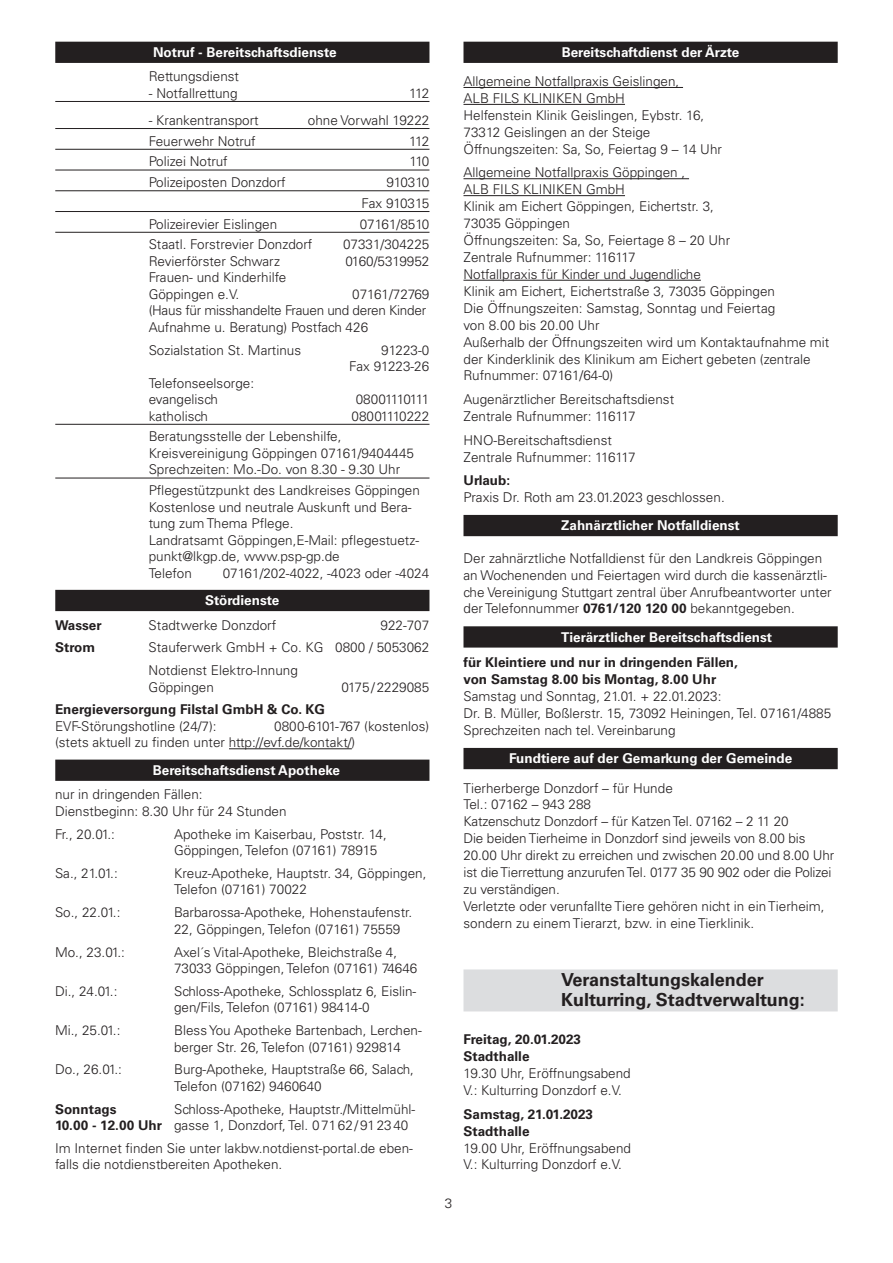
<style>
.page{position:relative;width:893px;height:1263px;background:#fff}
.page>*{position:absolute;margin:0;border:0;box-sizing:border-box;transform-origin:0 0}
.t1{font:700 18px/20.2px "Univers";color:#231f20}
.t2{font:300 13.5px/17px "Univers LT Std";color:#231f20}
.t3{font:700 13.5px "Univers LT Std";color:#fff}
.t4{font:700 13.5px/17px "Univers LT Std";color:#231f20}
.t5{font:300 13.5px/16.5px "Univers LT Std";letter-spacing:-.02em;color:#231f20}
.t6{font:700 13.5px/17px "Univers";color:#231f20}
.t7{font:300 13.5px "Univers LT Std";letter-spacing:-.075em;color:#231f20}
.t8{font:300 13.5px "Univers";color:#231f20}
.s1{font-weight:700}
</style>
<div class="page">
<div style="left:55px;top:42px;width:374px;height:21px;background:#231f20"></div>
<hr style="left:55px;top:101px;width:374px;height:1px;background:#231f20">
<hr style="left:55px;top:128px;width:374px;height:1px;background:#231f20">
<hr style="left:55px;top:149px;width:374px;height:1px;background:#231f20">
<hr style="left:55px;top:170px;width:374px;height:1px;background:#231f20">
<hr style="left:55px;top:190px;width:374px;height:1px;background:#231f20">
<hr style="left:55px;top:211px;width:374px;height:1px;background:#231f20">
<hr style="left:55px;top:232px;width:374px;height:1px;background:#231f20">
<hr style="left:55px;top:424px;width:374px;height:1px;background:#231f20">
<hr style="left:55px;top:478px;width:374px;height:1px;background:#231f20">
<div style="left:55px;top:590px;width:374px;height:21px;background:#231f20"></div>
<hr style="left:229px;top:748px;width:123px;height:1px;background:#231f20">
<div style="left:55px;top:760px;width:374px;height:21px;background:#231f20"></div>
<div style="left:463px;top:42px;width:375px;height:21px;background:#231f20"></div>
<hr style="left:463px;top:87px;width:220px;height:1px;background:#231f20">
<hr style="left:463px;top:104px;width:162px;height:1px;background:#231f20">
<hr style="left:463px;top:178px;width:226px;height:1px;background:#231f20">
<hr style="left:463px;top:195px;width:162px;height:1px;background:#231f20">
<hr style="left:463px;top:280px;width:238px;height:1px;background:#231f20">
<div style="left:463px;top:515px;width:375px;height:21px;background:#231f20"></div>
<div style="left:463px;top:626px;width:375px;height:22px;background:#231f20"></div>
<div style="left:463px;top:748px;width:375px;height:21px;background:#231f20"></div>
<div style="left:463px;top:969px;width:375px;height:42px;background:#dcdddf"></div>
<p class="t3" style="left:153px;top:44px;width:185px">Notruf - Bereitschaftsdienste</p>
<p class="t2" style="left:149px;top:68px;width:92px">Rettungsdienst</p>
<p class="t2" style="left:149px;top:85px;width:90px">- Notfallrettung</p>
<p class="t2" style="left:409px;top:85px;width:22px">112</p>
<p class="t2" style="left:149px;top:112px;width:111px">- Krankentransport</p>
<p class="t2" style="left:308px;top:112px;width:123px">ohne Vorwahl 19222</p>
<p class="t2" style="left:149px;top:132px;width:108px">Feuerwehr Notruf</p>
<p class="t2" style="left:409px;top:132px;width:22px">112</p>
<p class="t2" style="left:149px;top:153px;width:80px">Polizei Notruf</p>
<p class="t2" style="left:409px;top:153px;width:21px">110</p>
<p class="t2" style="left:149px;top:174px;width:139px">Polizeiposten Donzdorf</p>
<p class="t2" style="left:362px;top:172px;width:69px;line-height:20.7px;text-align:right">910310<br>Fax 910315</p>
<p class="t2" style="left:149px;top:215px;width:130px">Polizeirevier Eislingen</p>
<p class="t2" style="left:360px;top:215px;width:71px">07161/8510</p>
<p class="t2" style="left:149px;top:236px;width:165px">Staatl. Forstrevier Donzdorf</p>
<p class="t2" style="left:343px;top:236px;width:88px">07331/304225</p>
<p class="t2" style="left:149px;top:253px;width:133px">Revierförster Schwarz</p>
<p class="t2" style="left:345px;top:253px;width:85px">0160/5319952</p>
<p class="t2" style="left:149px;top:269px;width:139px;line-height:16.5px">Frauen- und Kinderhilfe<br>Göppingen e.V.</p>
<p class="t5" style="left:149px;top:286px;width:282px;text-indent:204px">07161/72769 (Haus für misshandelte Frauen und deren Kinder<br>Aufnahme u. Beratung) Postfach 426</p>
<p class="t2" style="left:149px;top:341px;width:154px">Sozialstation St. Martinus</p>
<p class="t2" style="left:349px;top:342px;width:82px;line-height:16.5px;text-align:right">91223-0<br>Fax 91223-26</p>
<p class="t2" style="left:149px;top:375px;width:107px;line-height:16.5px">Telefonseelsorge: evangelisch</p>
<p class="t7" style="left:356px;top:391px;width:75px">08001110111</p>
<p class="t2" style="left:149px;top:407px;width:61px">katholisch</p>
<p class="t2" style="left:352px;top:407px;width:79px">08001110222</p>
<p class="t2" style="left:149px;top:428px;width:267px;line-height:16.5px">Beratungsstelle der Lebenshilfe,<br>Kreisvereinigung Göppingen 07161/9404445<br>Sprechzeiten: Mo.-Do. von 8.30 - 9.30 Uhr</p>
<p class="t2" style="left:149px;top:482px;width:273px;line-height:16.5px">Pflegestützpunkt des Landkreises Göppingen Kostenlose und neutrale Auskunft und Bera&shy;tung zum Thema Pflege.<br>Landratsamt Göppingen,E-Mail: pflegestuetz&shy;punkt@lkgp.de, www.psp-gp.de<br>Telefon</p>
<p class="t2" style="left:223px;top:564px;width:208px">07161/202-4022, -4023 oder -4024</p>
<p class="t3" style="left:205px;top:592px;width:76px">Stördienste</p>
<p class="t4" style="left:55px;top:616px;width:48px">Wasser</p>
<p class="t2" style="left:149px;top:616px;width:129px">Stadtwerke Donzdorf</p>
<p class="t2" style="left:380px;top:616px;width:50px">922-707</p>
<p class="t4" style="left:55px;top:639px;width:42px">Strom</p>
<p class="t2" style="left:149px;top:636px;width:282px;line-height:22.8px">Stauferwerk GmbH + Co. KG 0800 / 5053062<br>Notdienst Elektro-Innung</p>
<p class="t2" style="left:149px;top:678px;width:67px">Göppingen</p>
<p class="t2" style="left:342px;top:678px;width:89px">0175/2229085</p>
<p class="t4" style="left:55px;top:701px;width:272px">Energieversorgung Filstal GmbH &amp; Co. KG</p>
<p class="t2" style="left:55px;top:718px;width:163px">EVF-Störungshotline (24/7):</p>
<p class="t2" style="left:55px;top:718px;width:376px;line-height:16.5px;text-indent:219px">0800-6101-767 (kostenlos) (stets aktuell zu finden unter http://evf.de/kontakt/)</p>
<p class="t3" style="left:153px;top:762px;width:189px">Bereitschaftsdienst Apotheke</p>
<p class="t2" style="left:55px;top:786px;width:233px;line-height:16.5px">nur in dringenden Fällen:<br>Dienstbeginn: 8.30 Uhr für 24 Stunden</p>
<p class="t2" style="left:55px;top:825px;width:61px">Fr., 20.01.:</p>
<p class="t2" style="left:174px;top:826px;width:214px;line-height:16.5px">Apotheke im Kaiserbau, Poststr. 14,<br>Göppingen, Telefon (07161) 78915</p>
<p class="t2" style="left:55px;top:865px;width:64px">Sa., 21.01.:</p>
<p class="t2" style="left:174px;top:865px;width:254px;line-height:16.5px">Kreuz-Apotheke, Hauptstr. 34, Göppingen,<br>Telefon (07161) 70022</p>
<p class="t2" style="left:55px;top:904px;width:67px">So., 22.01.:</p>
<p class="t2" style="left:174px;top:904px;width:240px;line-height:16.5px">Barbarossa-Apotheke, Hohenstaufenstr.<br>22, Göppingen, Telefon (07161) 75559</p>
<p class="t2" style="left:55px;top:943px;width:71px">Mo., 23.01.:</p>
<p class="t2" style="left:174px;top:943px;width:245px;line-height:16.5px">Axel´s Vital-Apotheke, Bleichstraße 4,<br>73033 Göppingen, Telefon (07161) 74646</p>
<p class="t2" style="left:55px;top:982px;width:64px">Di., 24.01.:</p>
<p class="t2" style="left:174px;top:983px;width:244px;line-height:16.5px">Schloss-Apotheke, Schlossplatz 6, Eislin&shy;gen/Fils, Telefon (07161) 98414-0</p>
<p class="t2" style="left:55px;top:1022px;width:67px">Mi., 25.01.:</p>
<p class="t2" style="left:174px;top:1022px;width:249px;line-height:16.5px">Bless You Apotheke Bartenbach, Lerchen&shy;berger Str. 26, Telefon (07161) 929814</p>
<p class="t2" style="left:55px;top:1061px;width:68px">Do., 26.01.:</p>
<p class="t2" style="left:174px;top:1061px;width:241px;line-height:16.5px">Burg-Apotheke, Hauptstraße 66, Salach,<br>Telefon (07162) 9460640</p>
<p class="t4" style="left:55px;top:1100px;width:63px">Sonntags</p>
<p class="t2" style="left:55px;top:1101px;width:362px;line-height:16.5px;text-indent:119px">Schloss-Apotheke, Hauptstr./Mittelmühl-<br><span class="s1">10.00 - 12.00 Uhr</span> gasse 1, Donzdorf, Tel. 07162/912340</p>
<p class="t2" style="left:55px;top:1140px;width:359px;line-height:16.5px">Im Internet finden Sie unter lakbw.notdienst-portal.de eben&shy;falls die notdienstbereiten Apotheken.</p>
<p class="t3" style="left:562px;top:44px;width:179px">Bereitschaftdienst der Ärzte</p>
<p class="t2" style="left:463px;top:73px;width:260px">Allgemeine Notfallpraxis Geislingen,<br>ALB FILS KLINIKEN GmbH<br>Helfenstein Klinik Geislingen, Eybstr. 16, 73312 Geislingen an der Steige Öffnungszeiten: Sa, So, Feiertag 9 – 14 Uhr</p>
<p class="t2" style="left:463px;top:164px;width:367px">Allgemeine Notfallpraxis Göppingen ,<br>ALB FILS KLINIKEN GmbH<br>Klinik am Eichert Göppingen, Eichertstr. 3,<br>73035 Göppingen<br>Öffnungszeiten: Sa, So, Feiertage 8 – 20 Uhr<br>Zentrale Rufnummer: 116117<br>Notfallpraxis für Kinder und Jugendliche<br>Klinik am Eichert, Eichertstraße 3, 73035 Göppingen<br>Die Öffnungszeiten: Samstag, Sonntag und Feiertag<br>von 8.00 bis 20.00 Uhr<br>Außerhalb der Öffnungszeiten wird um Kontaktaufnahme mit der Kinderklinik des Klinikum am Eichert gebeten (zentrale Rufnummer: 07161/64-0)</p>
<p class="t2" style="left:463px;top:391px;width:212px">Augenärztlicher Bereitschaftsdienst<br>Zentrale Rufnummer: 116117</p>
<p class="t2" style="left:463px;top:431px;width:174px">HNO-Bereitschaftsdienst<br>Zentrale Rufnummer: 116117</p>
<p class="t6" style="left:463px;top:472px;width:48px">Urlaub:</p>
<p class="t2" style="left:463px;top:489px;width:263px">Praxis Dr. Roth am 23.01.2023 geschlossen.</p>
<p class="t3" style="left:561px;top:517px;width:180px">Zahnärztlicher Notfalldienst</p>
<p class="t2" style="left:463px;top:549px;width:370px">Der zahnärztliche Notfalldienst für den Landkreis Göppingen an Wochenenden und Feiertagen wird durch die kassenärztli&shy;che Vereinigung Stuttgart zentral über Anrufbeantworter unter der Telefonnummer <span class="s1">0761/120 120 00</span> bekanntgegeben.</p>
<p class="t3" style="left:561px;top:629px;width:212px">Tierärztlicher Bereitschaftsdienst</p>
<p class="t4" style="left:463px;top:654px;width:276px">für Kleintiere und nur in dringenden Fällen, von Samstag 8.00 bis Montag, 8.00 Uhr</p>
<p class="t2" style="left:463px;top:688px;width:369px">Samstag und Sonntag, 21.01. + 22.01.2023:<br>Dr. B. Müller, Boßlerstr. 15, 73092 Heiningen, Tel. 07161/4885<br>Sprechzeiten nach tel. Vereinbarung</p>
<p class="t3" style="left:509px;top:750px;width:285px">Fundtiere auf der Gemarkung der Gemeinde</p>
<p class="t2" style="left:463px;top:779px;width:372px">Tierherberge Donzdorf – für Hunde<br>Tel.: 07162 – 943 288<br>Katzenschutz Donzdorf – für Katzen Tel. 07162 – 2 11 20<br>Die beiden Tierheime in Donzdorf sind jeweils von 8.00 bis 20.00 Uhr direkt zu erreichen und zwischen 20.00 und 8.00 Uhr ist die Tierrettung anzurufen Tel. 0177 35 90 902 oder die Polizei zu verständigen.<br>Verletzte oder verunfallte Tiere gehören nicht in ein Tierheim, sondern zu einem Tierarzt, bzw. in eine Tierklinik.</p>
<p class="t8" style="left:445px;top:1195px;width:9px">3</p>
<h1 class="t1" style="left:561px;top:970px;width:245px">Veranstaltungskalender<br>Kulturring, Stadtverwaltung:</h1>
<p class="t6" style="left:463px;top:1031px;width:119px">Freitag, 20.01.2023<br>Stadthalle</p>
<p class="t2" style="left:463px;top:1065px;width:169px">19.30 Uhr, Eröffnungsabend<br>V.: Kulturring Donzdorf e.V.</p>
<p class="t6" style="left:463px;top:1105px;width:131px">Samstag, 21.01.2023<br>Stadthalle</p>
<p class="t2" style="left:463px;top:1139px;width:169px">19.00 Uhr, Eröffnungsabend<br>V.: Kulturring Donzdorf e.V.</p>
</div>
